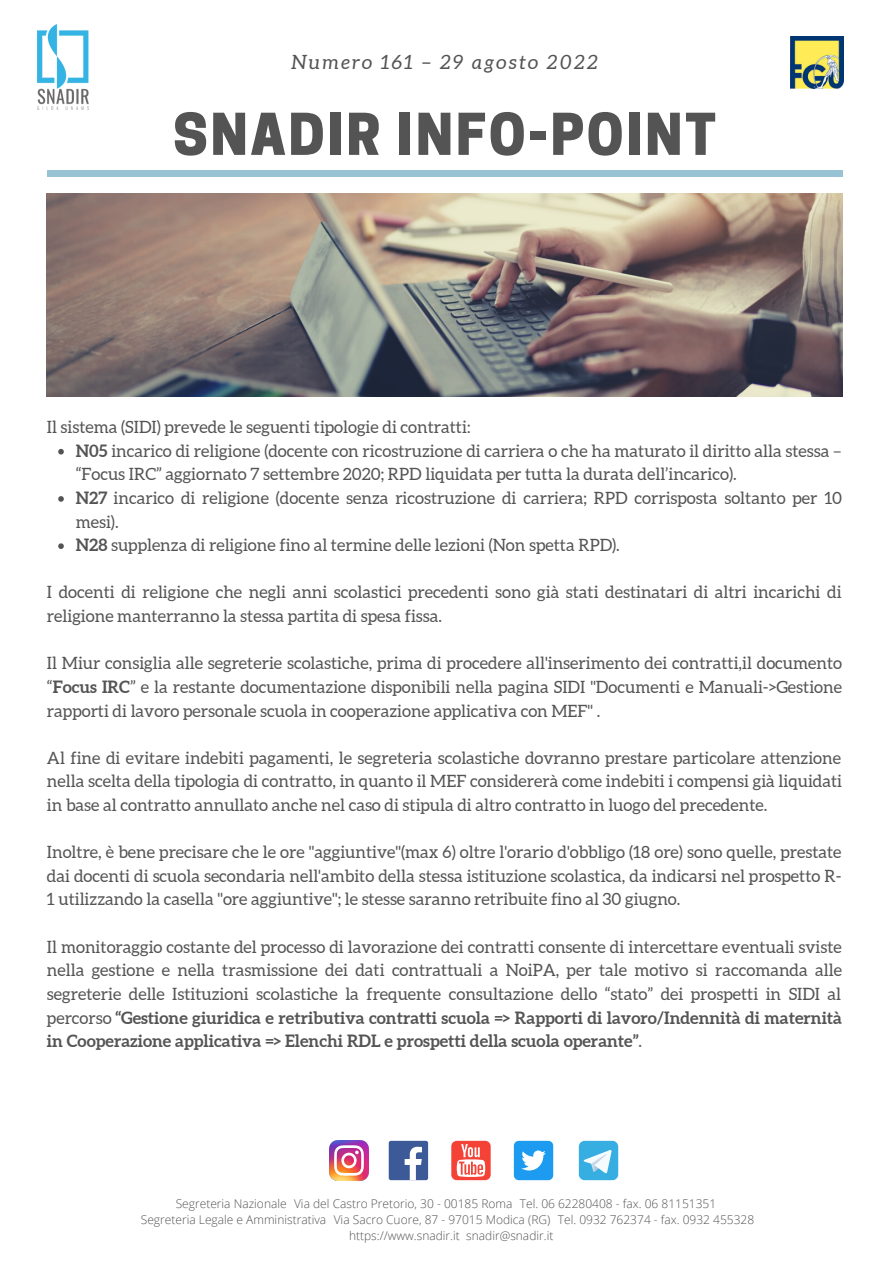
<style>
.page{position:relative;width:893px;height:1264px;background:#fff}
.page>*{position:absolute;margin:0;border:0;box-sizing:border-box;transform-origin:0 0}
.t1{font:800 54px "Cooper Hewitt";letter-spacing:.05em;color:#545454}
.t2{font:italic 19.65px "Aleo";letter-spacing:.12em;color:#545454}
.t3{font:16.95px/23.5px "Aleo";color:#545454;text-align:justify}
.t4{font:300 12px "Open Sans";color:#545454}
.s1{font-weight:700}
</style>
<div class="page">
<div style="left:47px;top:170px;width:795px;height:7px;background:#98c3d5"></div>
<img style="left:47px;top:194px;width:795px;height:202px">
<img style="left:37px;top:25px;width:52px;height:84px">
<img style="left:790px;top:36px;width:53px;height:53px">
<img style="left:329px;top:1140px;width:40px;height:40px">
<div style="left:389px;top:1140px;width:39px;height:40px;background:#3d5a98;border-radius:2px"></div>
<svg style="left:404px;top:1146px;width:18px;height:34px"></svg>
<div style="left:451px;top:1140px;width:39px;height:40px;background:#f44336;border-radius:5px"></div>
<svg style="left:456px;top:1144px;width:29px;height:32px"></svg>
<div style="left:514px;top:1140px;width:39px;height:40px;background:#1d9bf0;border-radius:5px"></div>
<svg style="left:521px;top:1150px;width:25px;height:20px"></svg>
<svg style="left:578px;top:1140px;width:40px;height:40px"></svg>
<svg style="left:58px;top:449px;width:6px;height:5px"></svg>
<svg style="left:58px;top:496px;width:6px;height:6px"></svg>
<svg style="left:58px;top:543px;width:6px;height:6px"></svg>
<p class="t2" style="left:291px;top:51px;width:308px">Numero 161 – 29 agosto 2022</p>
<h1 class="t1" style="left:173px;top:114px;width:544px">SNADIR INFO-POINT</h1>
<p class="t3" style="left:47px;top:415px;width:425px">Il sistema (SIDI) prevede le seguenti tipologie di contratti:</p>
<p class="t3" style="left:76px;top:439px;width:767px;text-align:left"><span class="s1">N05</span> incarico di religione (docente con ricostruzione di carriera o che ha maturato il diritto alla stessa – “Focus IRC” aggiornato 7 settembre 2020; RPD liquidata per tutta la durata dell’incarico).<br><span class="s1">N27</span> incarico di religione (docente senza ricostruzione di carriera; RPD corrisposta soltanto per 10 mesi).<br><span class="s1">N28</span> supplenza di religione fino al termine delle lezioni (Non spetta RPD).</p>
<p class="t3" style="left:47px;top:580px;width:796px">I docenti di religione che negli anni scolastici precedenti sono già stati destinatari di altri incarichi di religione manterranno la stessa partita di spesa fissa.</p>
<p class="t3" style="left:47px;top:651px;width:796px">Il Miur consiglia alle segreterie scolastiche, prima di procedere all'inserimento dei contratti,il documento “<span class="s1">Focus IRC</span>” e la restante documentazione disponibili nella pagina SIDI "Documenti e Manuali-&gt;Gestione rapporti di lavoro personale scuola in cooperazione applicativa con MEF" .</p>
<p class="t3" style="left:47px;top:746px;width:796px">Al fine di evitare indebiti pagamenti, le segreteria scolastiche dovranno prestare particolare attenzione nella scelta della tipologia di contratto, in quanto il MEF considererà come indebiti i compensi già liquidati in base al contratto annullato anche nel caso di stipula di altro contratto in luogo del precedente.</p>
<p class="t3" style="left:47px;top:840px;width:796px">Inoltre, è bene precisare che le ore "aggiuntive"(max 6) oltre l'orario d'obbligo (18 ore) sono quelle, prestate dai docenti di scuola secondaria nell'ambito della stessa istituzione scolastica, da indicarsi nel prospetto R-1 utilizzando la casella "ore aggiuntive"; le stesse saranno retribuite fino al 30 giugno.</p>
<p class="t3" style="left:47px;top:934px;width:796px">Il monitoraggio costante del processo di lavorazione dei contratti consente di intercettare eventuali sviste nella gestione e nella trasmissione dei dati contrattuali a NoiPA, per tale motivo si raccomanda alle segreterie delle Istituzioni scolastiche la frequente consultazione dello “stato” dei prospetti in SIDI al percorso <span class="s1">“Gestione giuridica e retributiva contratti scuola =&gt; Rapporti di lavoro/Indennità di maternità in Cooperazione applicativa =&gt; Elenchi RDL e prospetti della scuola operante”</span>.</p>
<p class="t4" style="left:176px;top:1195px;width:542px">Segreteria Nazionale Via del Castro Pretorio, 30 - 00185 Roma Tel. 06 62280408 - fax. 06 81151351</p>
<p class="t4" style="left:141px;top:1210px;width:615px">Segreteria Legale e Amministrativa Via Sacro Cuore, 87 - 97015 Modica (RG) Tel. 0932 762374 - fax. 0932 455328</p>
<p class="t4" style="left:349px;top:1226px;width:206px">https://www.snadir.it snadir@snadir.it</p>
</div>
